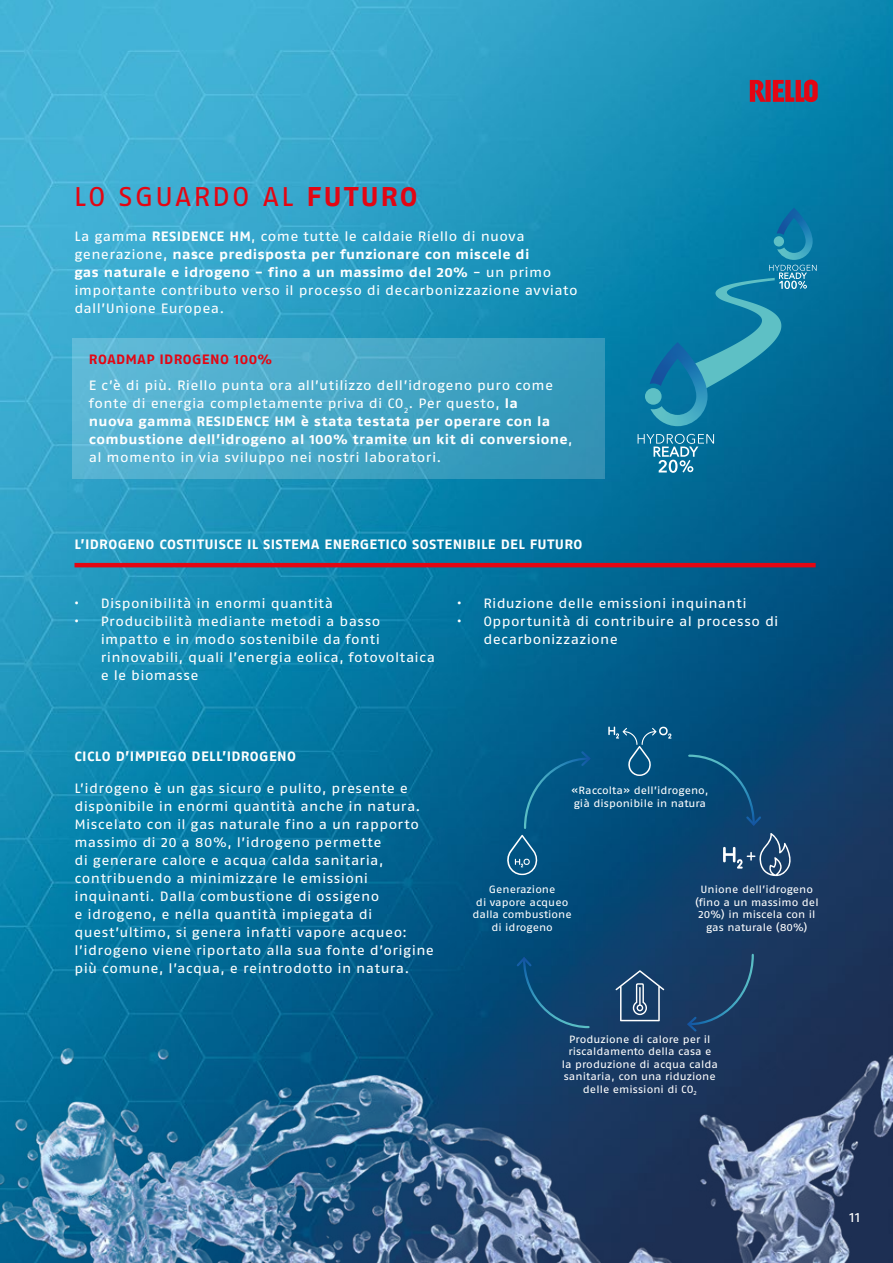
<style>
.page{position:relative;width:893px;height:1263px;background:#fff}
.page>*{position:absolute;margin:0;border:0;box-sizing:border-box;transform-origin:0 0}
.t1{font:27px "Fago Ex Lf";letter-spacing:.075em;color:#e30613}
.t2{font:13.5px/18px "Fago Ex Lf";letter-spacing:.025em;color:#fff}
.t3{font:700 13.5px "Fago Ex Lf";letter-spacing:.03em;color:#fff}
.t4{font:700 13.5px "Fago Ex Lf";letter-spacing:.03em;color:#e30613}
.t5{font:10.5px/12.6px "Fago Ex Lf";letter-spacing:.005em;color:#fff;text-align:center}
.s1{font-weight:700}
</style>
<div class="page">
<img style="left:0;top:0;width:893px;height:831px">
<svg style="left:750px;top:80px;width:68px;height:22px"></svg>
<img style="left:0;top:831px;width:893px;height:432px">
<div style="left:72px;top:338px;width:533px;height:141px;background:linear-gradient(to right,#60bad8,#3095b7)"></div>
<hr style="left:74px;top:563px;width:742px;height:4px;background:#e30613">
<svg style="left:506px;top:749px;width:86px;height:126px;background:#065a87"></svg>
<div style="left:685px;top:952px;width:70px;height:82px;background:#1a3860"></div>
<svg style="left:515px;top:955px;width:76px;height:74px;background:#0b4774"></svg>
<svg style="left:608px;top:726px;width:63px;height:50px;background:#15608b"></svg>
<svg style="left:687px;top:753px;width:107px;height:123px;background:#124a75"></svg>
<svg style="left:615px;top:970px;width:49px;height:51px;background:#385a7f"></svg>
<svg style="left:650px;top:208px;width:167px;height:218px;background:#0e7ea6"></svg>
<div style="left:645px;top:388px;width:17px;height:17px;background:#5ec0c5;border-radius:50%"></div>
<svg style="left:638px;top:434px;width:76px;height:39px;background:#3089ac"></svg>
<h1 class="t1" style="left:74px;top:181px;width:346px">LO SGUARDO AL <span class="s1">FUTURO</span></h1>
<p class="t2" style="left:74px;top:227px;width:505px">La gamma <span class="s1">RESIDENCE HM</span>, come tutte le caldaie Riello di nuova generazione, <span class="s1">nasce predisposta per funzionare con miscele di<br>gas naturale e idrogeno - fino a un massimo del 20%</span> - un primo importante contributo verso il processo di decarbonizzazione avviato dall’Unione Europea.</p>
<p class="t4" style="left:89px;top:351px;width:185px">ROADMAP IDROGENO 100%</p>
<p class="t2" style="left:89px;top:376px;width:485px">E c’è di più. Riello punta ora all’utilizzo dell’idrogeno puro come fonte di energia completamente priva di CO<sub>2</sub>. Per questo, <span class="s1">la<br>nuova gamma RESIDENCE HM è stata testata per operare con la combustione dell’idrogeno al 100% tramite un kit di conversione</span>, al momento in via sviluppo nei nostri laboratori.</p>
<p class="t3" style="left:74px;top:537px;width:509px">L’IDROGENO COSTITUISCE IL SISTEMA ENERGETICO SOSTENIBILE DEL FUTURO</p>
<p class="t2" style="left:74px;top:594px;width:261px">• Disponibilità in enormi quantità</p>
<p class="t2" style="left:101px;top:612px;width:336px;text-indent:-27px">• Producibilità mediante metodi a basso impatto e in modo sostenibile da fonti rinnovabili, quali l’energia eolica, fotovoltaica e le biomasse</p>
<p class="t2" style="left:456px;top:594px;width:292px">• Riduzione delle emissioni inquinanti</p>
<p class="t2" style="left:483px;top:612px;width:297px;text-indent:-27px">• Opportunità di contribuire al processo di decarbonizzazione</p>
<p class="t3" style="left:74px;top:748px;width:223px">CICLO D’IMPIEGO DELL’IDROGENO</p>
<p class="t2" style="left:74px;top:779px;width:361px">L’idrogeno è un gas sicuro e pulito, presente e disponibile in enormi quantità anche in natura.<br>Miscelato con il gas naturale fino a un rapporto massimo di 20 a 80%, l’idrogeno permette<br>di generare calore e acqua calda sanitaria, contribuendo a minimizzare le emissioni inquinanti. Dalla combustione di ossigeno<br>e idrogeno, e nella quantità impiegata di quest’ultimo, si genera infatti vapore acqueo: l’idrogeno viene riportato alla sua fonte d’origine più comune, l’acqua, e reintrodotto in natura.</p>
<p class="t5" style="left:571px;top:784px;width:139px;text-align:left">«Raccolta» dell’idrogeno, già disponibile in natura</p>
<p class="t5" style="left:472px;top:883px;width:101px">Generazione<br>di vapore acqueo dalla combustione di idrogeno</p>
<p class="t5" style="left:695px;top:883px;width:125px">Unione dell’idrogeno (fino a un massimo del<br>20%) in miscela con il gas naturale (80%)</p>
<p class="t5" style="left:562px;top:1032px;width:157px">Produzione di calore per il riscaldamento della casa e<br>la produzione di acqua calda sanitaria, con una riduzione delle emissioni di CO<sub>2</sub></p>
<p class="t2" style="left:850px;top:1208px;width:12px">11</p>
</div>
